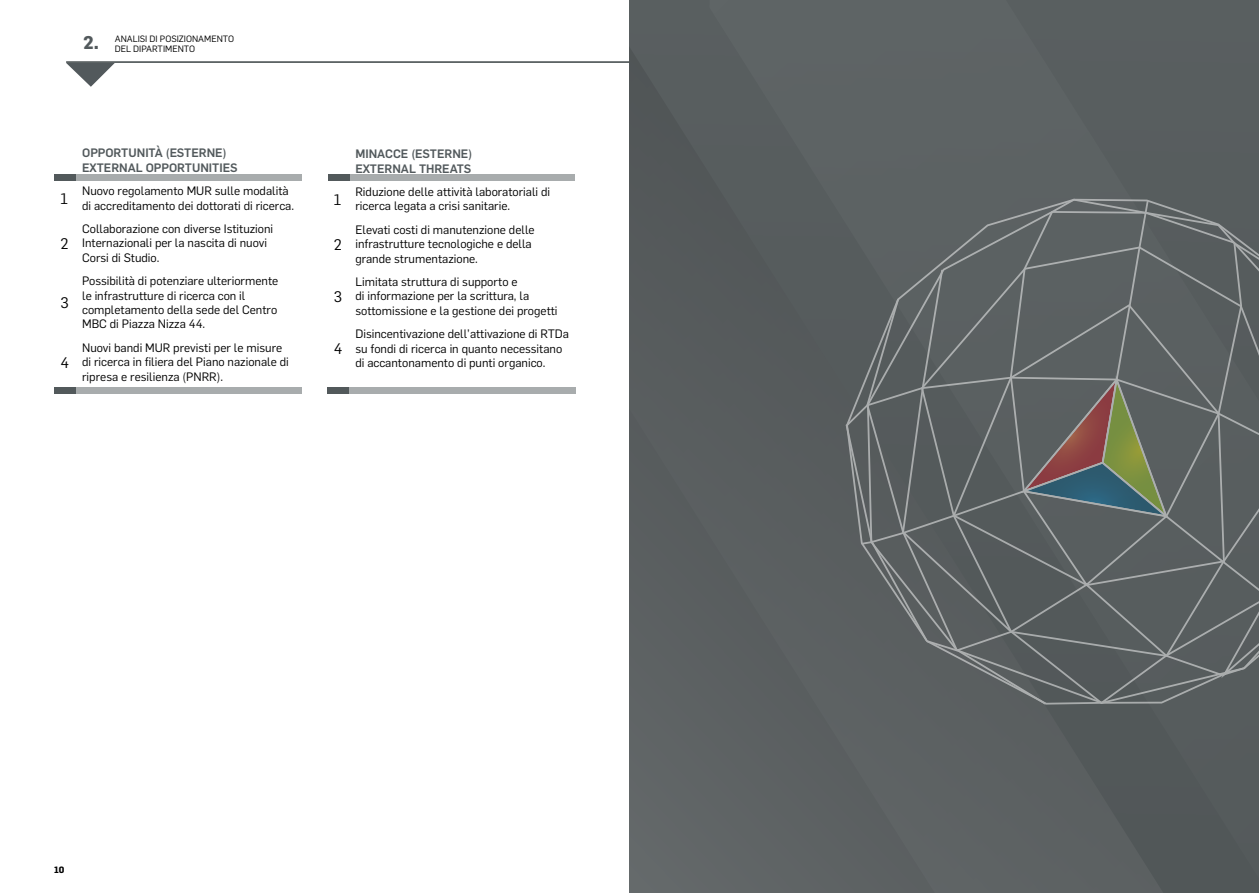
<style>
.page{position:relative;width:1259px;height:893px;background:#fff}
.page>*{position:absolute;margin:0;border:0;box-sizing:border-box;transform-origin:0 0}
.t1{font:15px "Flama";color:#000}
.t2{font:12px/14.4px "Flama";color:#000}
.t3{font:500 12px/14.4px "Flama";color:#52595c}
.t4{font:9px/10.8px "Flama";color:#000}
.t5{font:700 9px "Flama";color:#000}
.s1{font-weight:700;font-size:18px;color:#52595c}
</style>
<div class="page">
<hr style="left:66px;top:61px;width:1193px;height:2px;background:#52595b">
<svg style="left:66px;top:63px;width:49px;height:24px"></svg>
<div style="left:76px;top:175px;width:226px;height:6px;background:#a8acad"></div>
<div style="left:54px;top:175px;width:22px;height:6px;background:#52595b"></div>
<div style="left:349px;top:175px;width:226px;height:6px;background:#a8acad"></div>
<div style="left:328px;top:175px;width:21px;height:6px;background:#52595b"></div>
<div style="left:349px;top:387px;width:226px;height:7px;background:#a8acad"></div>
<div style="left:327px;top:387px;width:22px;height:7px;background:#52595b"></div>
<div style="left:76px;top:388px;width:226px;height:6px;background:#a8acad"></div>
<div style="left:54px;top:388px;width:22px;height:6px;background:#52595b"></div>
<div style="left:629px;top:0;width:630px;height:893px;background:#5a5f60"></div>
<svg style="left:901px;top:682px;width:358px;height:23px;background:#5e6364"></svg>
<svg style="left:845px;top:199px;width:414px;height:483px;background:#5e6364"></svg>
<p class="t4" style="left:115px;top:32px;width:121px;text-indent:-32px"><span class="s1">2.</span> ANALISI DI POSIZIONAMENTO<br>DEL DIPARTIMENTO</p>
<p class="t3" style="left:82px;top:145px;width:157px">OPPORTUNITÀ (ESTERNE)<br>EXTERNAL OPPORTUNITIES</p>
<p class="t1" style="left:60px;top:188px;width:9px">1</p>
<p class="t2" style="left:82px;top:183px;width:213px">Nuovo regolamento MUR sulle modalità di accreditamento dei dottorati di ricerca.</p>
<p class="t1" style="left:60px;top:233px;width:10px">2</p>
<p class="t2" style="left:82px;top:221px;width:193px">Collaborazione con diverse Istituzioni<br>Internazionali per la nascita di nuovi<br>Corsi di Studio.</p>
<p class="t1" style="left:60px;top:292px;width:10px">3</p>
<p class="t1" style="left:60px;top:352px;width:10px">4</p>
<p class="t2" style="left:82px;top:273px;width:198px">Possibilità di potenziare ulteriormente le infrastrutture di ricerca con il completamento della sede del Centro MBC di Piazza Nizza 44.</p>
<p class="t2" style="left:82px;top:339px;width:208px">Nuovi bandi MUR previsti per le misure di ricerca in filiera del Piano nazionale di ripresa e resilienza (PNRR).</p>
<p class="t3" style="left:355px;top:146px;width:118px">MINACCE (ESTERNE)<br>EXTERNAL THREATS</p>
<p class="t1" style="left:334px;top:189px;width:9px">1</p>
<p class="t2" style="left:355px;top:184px;width:196px">Riduzione delle attività laboratoriali di ricerca legata a crisi sanitarie.</p>
<p class="t1" style="left:334px;top:234px;width:10px">2</p>
<p class="t2" style="left:355px;top:222px;width:181px">Elevati costi di manutenzione delle infrastrutture tecnologiche e della grande strumentazione.</p>
<p class="t1" style="left:334px;top:286px;width:10px">3</p>
<p class="t1" style="left:334px;top:338px;width:10px">4</p>
<p class="t2" style="left:355px;top:274px;width:204px">Limitata struttura di supporto e<br>di informazione per la scrittura, la sottomissione e la gestione dei progetti</p>
<p class="t2" style="left:355px;top:326px;width:215px">Disincentivazione dell’attivazione di RTDa su fondi di ricerca in quanto necessitano di accantonamento di punti organico.</p>
<p class="t5" style="left:54px;top:863px;width:12px">10</p>
</div>
